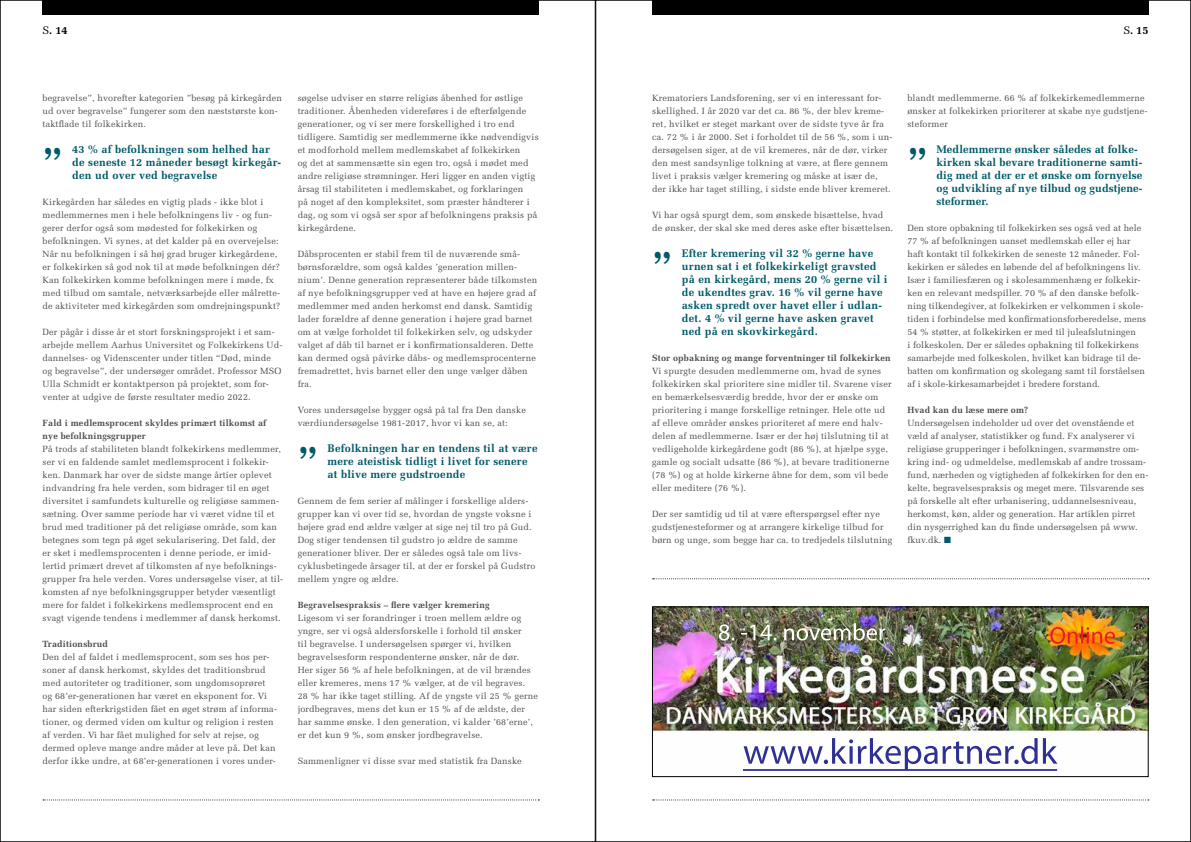
<style>
.page{position:relative;width:1191px;height:842px;background:#fff}
.page>*{position:absolute;margin:0;border:0;box-sizing:border-box;transform-origin:0 0}
.t1{font:700 40px "Melior";color:#005a69}
.t2{font:700 11px/13px "Melior";letter-spacing:.02em;color:#005a69}
.t3{font:700 11px "Melior";color:#000}
.t4{font:9px/13px "Melior";letter-spacing:.02em;color:#4d4d4f}
.t5{font:700 9px/13px "Melior";letter-spacing:.02em;color:#4d4d4f}
.s1{font-weight:400}
.s2{color:#005a69}
</style>
<div class="page">
<div style="left:43px;top:0;width:496px;height:14px;background:#000"></div>
<svg style="left:43px;top:799px;width:496px;height:1px"></svg>
<div style="left:652px;top:0;width:496px;height:14px;background:#000"></div>
<svg style="left:652px;top:799px;width:497px;height:1px"></svg>
<svg style="left:652px;top:578px;width:497px;height:1px"></svg>
<img style="left:654px;top:609px;width:492px;height:162px">
<img style="left:743px;top:738px;width:314px;height:33px">
<div style="left:652px;top:607px;width:496px;height:170px;border:1px solid #000"></div>
<p class="t3" style="left:43px;top:23px;width:27px"><span class="s1">S</span>. 14</p>
<p class="t3" style="left:1123px;top:23px;width:27px"><span class="s1">S</span>. 15</p>
<p class="t4" style="left:43px;top:91px;width:241px">begravelse”, hvorefter kategorien ”besøg på kirkegården ud over begravelse” fungerer som den næststørste kon&shy;taktflade til folkekirken.</p>
<h1 class="t1" style="left:43px;top:138px;width:21px">”</h1>
<p class="t2" style="left:72px;top:143px;width:210px">43 % af befolkningen som helhed har de seneste 12 måneder besøgt kirkegår&shy;den ud over ved begravelse</p>
<p class="t4" style="left:43px;top:195px;width:239px">Kirkegården har således en vigtig plads - ikke blot i medlemmernes men i hele befolkningens liv - og fun&shy;gerer derfor også som mødested for folkekirken og befolkningen. Vi synes, at det kalder på en overvejelse:<br>Når nu befolkningen i så høj grad bruger kirkegårdene, er folkekirken så god nok til at møde befolkningen dér?<br>Kan folkekirken komme befolkningen mere i møde, fx med tilbud om samtale, netværksarbejde eller målrette&shy;de aktiviteter med kirkegården som omdrejningspunkt?</p>
<p class="t4" style="left:43px;top:325px;width:241px">Der pågår i disse år et stort forskningsprojekt i et sam&shy;arbejde mellem Aarhus Universitet og Folkekirkens Ud&shy;dannelses- og Videnscenter under titlen “Død, minde og begravelse”, der undersøger området. Professor MSO Ulla Schmidt er kontaktperson på projektet, som for&shy;venter at udgive de første resultater medio 2022.</p>
<p class="t5" style="left:43px;top:416px;width:225px">Fald i medlemsprocent skyldes primært tilkomst af nye befolkningsgrupper</p>
<p class="t4" style="left:43px;top:442px;width:242px">På trods af stabiliteten blandt folkekirkens medlemmer, ser vi en faldende samlet medlemsprocent i folkekir&shy;ken. Danmark har over de sidste mange årtier oplevet indvandring fra hele verden, som bidrager til en øget diversitet i samfundets kulturelle og religiøse sammen&shy;sætning. Over samme periode har vi været vidne til et brud med traditioner på det religiøse område, som kan betegnes som tegn på øget sekularisering. Det fald, der er sket i medlemsprocenten i denne periode, er imid&shy;lertid primært drevet af tilkomsten af nye befolknings&shy;grupper fra hele verden. Vores undersøgelse viser, at til&shy;komsten af nye befolkningsgrupper betyder væsentligt mere for faldet i folkekirkens medlemsprocent end en svagt vigende tendens i medlemmer af dansk herkomst.</p>
<p class="t5" style="left:43px;top:637px;width:67px">Traditionsbrud</p>
<p class="t4" style="left:43px;top:650px;width:236px">Den del af faldet i medlemsprocent, som ses hos per&shy;soner af dansk herkomst, skyldes det traditionsbrud med autoriteter og traditioner, som ungdomsoprøret og 68’er-generationen har været en eksponent for. Vi har siden efterkrigstiden fået en øget strøm af informa&shy;tioner, og dermed viden om kultur og religion i resten af verden. Vi har fået mulighed for selv at rejse, og dermed opleve mange andre måder at leve på. Det kan derfor ikke undre, at 68’er-generationen i vores under-</p>
<p class="t4" style="left:298px;top:91px;width:242px">søgelse udviser en større religiøs åbenhed for østlige traditioner. Åbenheden videreføres i de efterfølgende generationer, og vi ser mere forskellighed i tro end tidligere. Samtidig ser medlemmerne ikke nødvendigvis et modforhold mellem medlemskabet af folkekirken<br>og det at sammensætte sin egen tro, også i mødet med andre religiøse strømninger. Heri ligger en anden vigtig årsag til stabiliteten i medlemskabet, og forklaringen<br>på noget af den kompleksitet, som præster håndterer i dag, og som vi også ser spor af befolkningens praksis på kirkegårdene.</p>
<p class="t4" style="left:298px;top:247px;width:241px">Dåbsprocenten er stabil frem til de nuværende små&shy;børnsforældre, som også kaldes ’generation millen&shy;nium’. Denne generation repræsenterer både tilkomsten af nye befolkningsgrupper ved at have en højere grad af medlemmer med anden herkomst end dansk. Samtidig lader forældre af denne generation i højere grad barnet om at vælge forholdet til folkekirken selv, og udskyder valget af dåb til barnet er i konfirmationsalderen. Dette kan dermed også påvirke dåbs- og medlemsprocenterne fremadrettet, hvis barnet eller den unge vælger dåben fra.</p>
<p class="t4" style="left:298px;top:403px;width:230px">Vores undersøgelse bygger også på tal fra Den danske værdiundersøgelse 1981-2017, hvor vi kan se, at:</p>
<h1 class="t1" style="left:298px;top:437px;width:21px">”</h1>
<p class="t2" style="left:327px;top:442px;width:212px">Befolkningen har en tendens til at være mere ateistisk tidligt i livet for senere at blive mere gudstroende</p>
<p class="t4" style="left:298px;top:494px;width:239px">Gennem de fem serier af målinger i forskellige alders&shy;grupper kan vi over tid se, hvordan de yngste voksne i højere grad end ældre vælger at sige nej til tro på Gud.<br>Dog stiger tendensen til gudstro jo ældre de samme generationer bliver. Der er således også tale om livs&shy;cyklusbetingede årsager til, at der er forskel på Gudstro mellem yngre og ældre.</p>
<p class="t5" style="left:298px;top:598px;width:193px">Begravelsespraksis – flere vælger kremering</p>
<p class="t4" style="left:298px;top:611px;width:242px">Ligesom vi ser forandringer i troen mellem ældre og yngre, ser vi også aldersforskelle i forhold til ønsker<br>til begravelse. I undersøgelsen spørger vi, hvilken begravelsesform respondenterne ønsker, når de dør.<br>Her siger 56 % af hele befolkningen, at de vil brændes eller kremeres, mens 17 % vælger, at de vil begraves.<br>28 % har ikke taget stilling. Af de yngste vil 25 % gerne jordbegraves, mens det kun er 15 % af de ældste, der har samme ønske. I den generation, vi kalder ’68’erne’, er det kun 9 %, som ønsker jordbegravelse.</p>
<p class="t4" style="left:298px;top:754px;width:225px">Sammenligner vi disse svar med statistik fra Danske</p>
<p class="t4" style="left:652px;top:91px;width:242px">Krematoriers Landsforening, ser vi en interessant for&shy;skellighed. I år 2020 var det ca. 86 %, der blev kreme&shy;ret, hvilket er steget markant over de sidste tyve år fra ca. 72 % i år 2000. Set i forholdet til de 56 %, som i un&shy;dersøgelsen siger, at de vil kremeres, når de dør, virker den mest sandsynlige tolkning at være, at flere gennem livet i praksis vælger kremering og måske at især de, der ikke har taget stilling, i sidste ende bliver kremeret.</p>
<p class="t4" style="left:652px;top:208px;width:242px">Vi har også spurgt dem, som ønskede bisættelse, hvad de ønsker, der skal ske med deres aske efter bisættelsen.</p>
<h1 class="t1" style="left:652px;top:242px;width:21px">”</h1>
<p class="t2" style="left:682px;top:247px;width:207px">Efter kremering vil 32 % gerne have urnen sat i et folkekirkeligt gravsted på en kirkegård, mens 20 % gerne vil i de ukendtes grav. 16 % vil gerne have asken spredt over havet eller i udlan&shy;det. 4 % vil gerne have asken gravet ned på en skovkirkegård.</p>
<p class="t5" style="left:652px;top:351px;width:240px">Stor opbakning og mange forventninger til folkekirken</p>
<p class="t4" style="left:652px;top:364px;width:241px">Vi spurgte desuden medlemmerne om, hvad de synes folkekirken skal prioritere sine midler til. Svarene viser en bemærkelsesværdig bredde, hvor der er ønske om prioritering i mange forskellige retninger. Hele otte ud af elleve områder ønskes prioriteret af mere end halv&shy;delen af medlemmerne. Især er der høj tilslutning til at vedligeholde kirkegårdene godt (86 %), at hjælpe syge, gamle og socialt udsatte (86 %), at bevare traditionerne (78 %) og at holde kirkerne åbne for dem, som vil bede eller meditere (76 %).</p>
<p class="t4" style="left:652px;top:507px;width:242px">Der ser samtidig ud til at være efterspørgsel efter nye gudstjenesteformer og at arrangere kirkelige tilbud for børn og unge, som begge har ca. to tredjedels tilslutning</p>
<p class="t4" style="left:907px;top:91px;width:242px">blandt medlemmerne. 66 % af folkekirkemedlemmerne ønsker at folkekirken prioriterer at skabe nye gudstjene&shy;steformer</p>
<h1 class="t1" style="left:907px;top:138px;width:21px">”</h1>
<p class="t2" style="left:936px;top:143px;width:207px">Medlemmerne ønsker således at folke&shy;kirken skal bevare traditionerne samti&shy;dig med at der er et ønske om fornyelse og udvikling af nye tilbud og gudstjene&shy;steformer.</p>
<p class="t4" style="left:907px;top:221px;width:240px">Den store opbakning til folkekirken ses også ved at hele 77 % af befolkningen uanset medlemskab eller ej har haft kontakt til folkekirken de seneste 12 måneder. Fol&shy;kekirken er således en løbende del af befolkningens liv.<br>Især i familiesfæren og i skolesammenhæng er folkekir&shy;ken en relevant medspiller. 70 % af den danske befolk&shy;ning tilkendegiver, at folkekirken er velkommen i skole&shy;tiden i forbindelse med konfirmationsforberedelse, mens 54 % støtter, at folkekirken er med til juleafslutningen<br>i folkeskolen. Der er således opbakning til folkekirkens samarbejde med folkeskolen, hvilket kan bidrage til de&shy;batten om konfirmation og skolegang samt til forståelsen af i skole-kirkesamarbejdet i bredere forstand.</p>
<p class="t5" style="left:907px;top:403px;width:122px">Hvad kan du læse mere om?</p>
<p class="t4" style="left:907px;top:416px;width:242px">Undersøgelsen indeholder ud over det ovenstående et væld af analyser, statistikker og fund. Fx analyserer vi religiøse grupperinger i befolkningen, svarmønstre om&shy;kring ind- og udmeldelse, medlemskab af andre trossam&shy;fund, nærheden og vigtigheden af folkekirken for den en&shy;kelte, begravelsespraksis og meget mere. Tilsvarende ses på forskelle alt efter urbanisering, uddannelsesniveau, herkomst, køn, alder og generation. Har artiklen pirret din nysgerrighed kan du finde undersøgelsen på www. fkuv.dk. <span class="s2">■</span></p>
</div>
